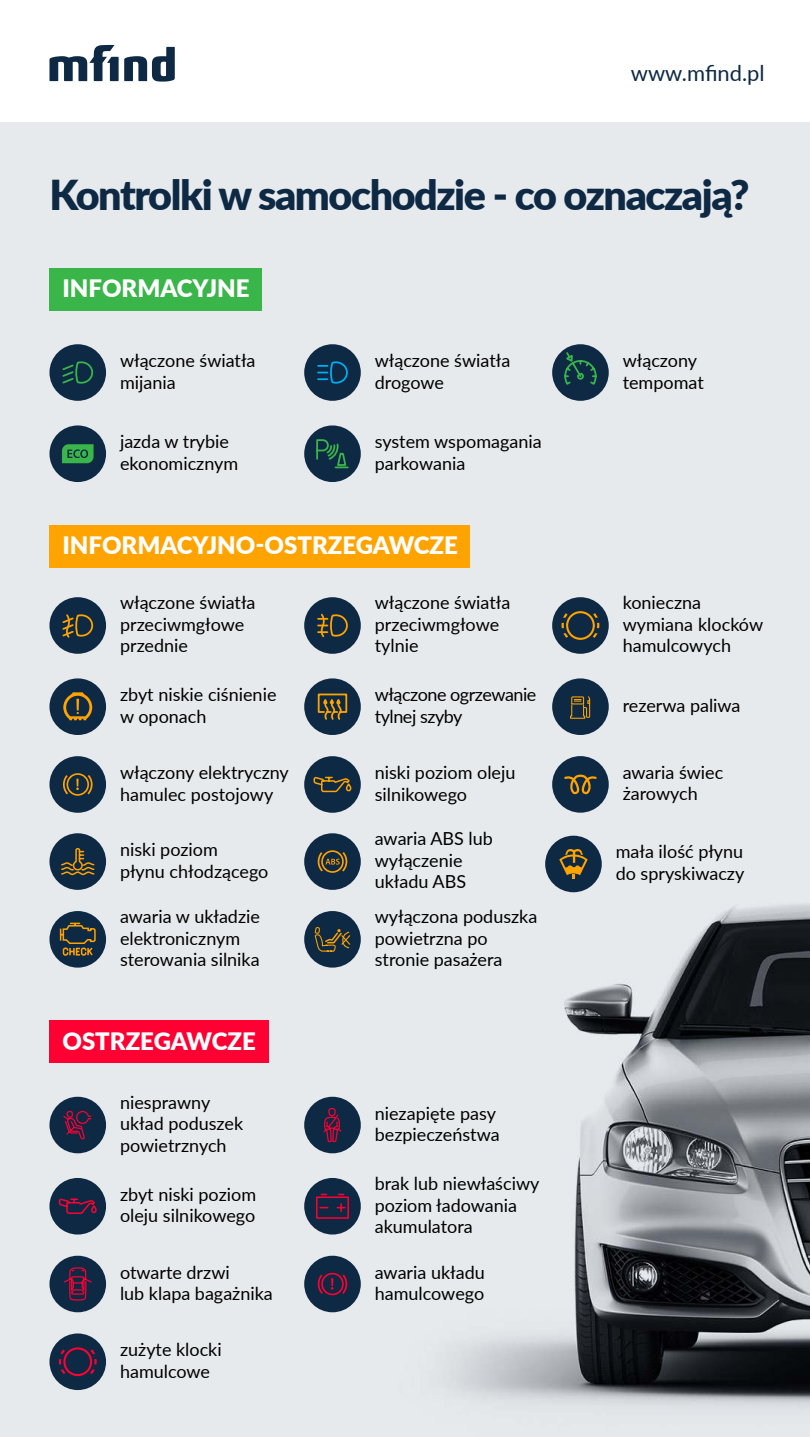
<style>
.page{position:relative;width:810px;height:1437px;background:#e7eaec}
.page>*{position:absolute;margin:0;border:0;box-sizing:border-box;transform-origin:0 0}
.t1{font:900 41.25px "Lato";letter-spacing:-.035em;color:#0e2944}
.t2{font:900 24px "Lato";color:#fff}
.t3{font:21.9px "Lato";color:#0e2944}
.t4{font:18px/21.6px "Lato";color:#000}
.t5{font:18px/21.6px "Lato";letter-spacing:-.025em;color:#000}
</style>
<div class="page">
<div style="left:0;top:0;width:810px;height:122px;background:#fff"></div>
<svg style="left:49px;top:45px;width:126px;height:37px"></svg>
<img style="left:342px;top:835px;width:468px;height:574px">
<div style="left:49px;top:268px;width:213px;height:42px;background:#39b54a"></div>
<div style="left:49px;top:344px;width:57px;height:57px;background:#0e2944;border-radius:50%"></div>
<svg style="left:62px;top:361px;width:32px;height:23px"></svg>
<div style="left:304px;top:344px;width:57px;height:57px;background:#0e2944;border-radius:50%"></div>
<svg style="left:317px;top:361px;width:31px;height:23px"></svg>
<div style="left:552px;top:344px;width:57px;height:57px;background:#0e2944;border-radius:50%"></div>
<svg style="left:564px;top:352px;width:33px;height:33px"></svg>
<div style="left:49px;top:425px;width:57px;height:57px;background:#0e2944;border-radius:50%"></div>
<svg style="left:62px;top:444px;width:32px;height:19px"></svg>
<div style="left:304px;top:425px;width:57px;height:57px;background:#0e2944;border-radius:50%"></div>
<svg style="left:316px;top:439px;width:33px;height:30px"></svg>
<div style="left:49px;top:525px;width:421px;height:42px;background:#ffa300"></div>
<div style="left:49px;top:597px;width:57px;height:57px;background:#0e2944;border-radius:50%"></div>
<svg style="left:62px;top:614px;width:32px;height:24px"></svg>
<div style="left:304px;top:597px;width:57px;height:57px;background:#0e2944;border-radius:50%"></div>
<svg style="left:317px;top:613px;width:31px;height:25px"></svg>
<div style="left:552px;top:597px;width:57px;height:57px;background:#0e2944;border-radius:50%"></div>
<svg style="left:562px;top:611px;width:37px;height:29px"></svg>
<div style="left:49px;top:678px;width:57px;height:57px;background:#0e2944;border-radius:50%"></div>
<svg style="left:63px;top:692px;width:29px;height:28px"></svg>
<div style="left:304px;top:678px;width:57px;height:57px;background:#0e2944;border-radius:50%"></div>
<svg style="left:317px;top:693px;width:31px;height:27px"></svg>
<div style="left:552px;top:678px;width:57px;height:57px;background:#0e2944;border-radius:50%"></div>
<svg style="left:570px;top:696px;width:21px;height:23px"></svg>
<div style="left:49px;top:756px;width:57px;height:57px;background:#0e2944;border-radius:50%"></div>
<svg style="left:63px;top:773px;width:30px;height:23px"></svg>
<div style="left:304px;top:756px;width:57px;height:57px;background:#0e2944;border-radius:50%"></div>
<svg style="left:313px;top:776px;width:39px;height:17px"></svg>
<div style="left:49px;top:833px;width:57px;height:57px;background:#0e2944;border-radius:50%"></div>
<svg style="left:61px;top:848px;width:34px;height:28px"></svg>
<div style="left:304px;top:833px;width:57px;height:57px;background:#0e2944;border-radius:50%"></div>
<svg style="left:318px;top:850px;width:29px;height:23px"></svg>
<div style="left:49px;top:911px;width:57px;height:57px;background:#0e2944;border-radius:50%"></div>
<svg style="left:59px;top:922px;width:37px;height:34px"></svg>
<div style="left:304px;top:911px;width:57px;height:57px;background:#0e2944;border-radius:50%"></div>
<svg style="left:314px;top:927px;width:37px;height:25px"></svg>
<div style="left:545px;top:836px;width:57px;height:56px;background:#0e2944;border-radius:50%"></div>
<svg style="left:559px;top:849px;width:29px;height:30px"></svg>
<div style="left:552px;top:756px;width:57px;height:57px;background:#0e2944;border-radius:50%"></div>
<svg style="left:564px;top:775px;width:33px;height:19px"></svg>
<div style="left:49px;top:1020px;width:220px;height:43px;background:#f03"></div>
<div style="left:49px;top:1097px;width:57px;height:56px;background:#0e2944;border-radius:50%"></div>
<svg style="left:63px;top:1110px;width:29px;height:30px"></svg>
<div style="left:304px;top:1097px;width:57px;height:56px;background:#0e2944;border-radius:50%"></div>
<svg style="left:323px;top:1107px;width:19px;height:35px"></svg>
<div style="left:49px;top:1256px;width:57px;height:56px;background:#0e2944;border-radius:50%"></div>
<svg style="left:63px;top:1267px;width:29px;height:34px"></svg>
<div style="left:304px;top:1178px;width:57px;height:57px;background:#0e2944;border-radius:50%"></div>
<svg style="left:316px;top:1193px;width:33px;height:26px"></svg>
<div style="left:49px;top:1178px;width:57px;height:57px;background:#0e2944;border-radius:50%"></div>
<svg style="left:58px;top:1198px;width:39px;height:16px"></svg>
<div style="left:304px;top:1256px;width:57px;height:56px;background:#0e2944;border-radius:50%"></div>
<svg style="left:318px;top:1273px;width:29px;height:22px"></svg>
<div style="left:49px;top:1333px;width:57px;height:57px;background:#0e2944;border-radius:50%"></div>
<svg style="left:59px;top:1347px;width:38px;height:29px"></svg>
<p class="t3" style="left:631px;top:58px;width:135px">www.mfind.pl</p>
<h1 class="t1" style="left:49px;top:164px;width:702px">Kontrolki w samochodzie - co oznaczają?</h1>
<h2 class="t2" style="left:62px;top:275px;width:189px">INFORMACYJNE</h2>
<p class="t4" style="left:120px;top:349px;width:137px">włączone światła mijania</p>
<p class="t4" style="left:375px;top:349px;width:137px">włączone światła drogowe</p>
<p class="t4" style="left:623px;top:349px;width:83px">włączony tempomat</p>
<p class="t4" style="left:120px;top:430px;width:120px">jazda w trybie ekonomicznym</p>
<p class="t4" style="left:375px;top:430px;width:168px">system wspomagania parkowania</p>
<h2 class="t2" style="left:62px;top:527px;width:397px">INFORMACYJNO-OSTRZEGAWCZE</h2>
<p class="t4" style="left:120px;top:591px;width:137px">włączone światła przeciwmgłowe przednie</p>
<p class="t4" style="left:375px;top:591px;width:137px">włączone światła przeciwmgłowe tylnie</p>
<p class="t4" style="left:623px;top:591px;width:142px">konieczna wymiana klocków hamulcowych</p>
<p class="t4" style="left:120px;top:683px;width:158px">zbyt niskie ciśnienie w oponach</p>
<p class="t5" style="left:375px;top:683px;width:163px">włączone ogrzewanie tylnej szyby</p>
<p class="t4" style="left:623px;top:694px;width:119px">rezerwa paliwa</p>
<p class="t4" style="left:120px;top:761px;width:170px">włączony elektryczny hamulec postojowy</p>
<p class="t4" style="left:375px;top:761px;width:142px">niski poziom oleju silnikowego</p>
<p class="t4" style="left:120px;top:838px;width:150px">niski poziom<br>płynu chłodzącego</p>
<p class="t4" style="left:375px;top:827px;width:120px">awaria ABS lub wyłączenie układu ABS</p>
<p class="t4" style="left:120px;top:905px;width:142px">awaria w układzie elektronicznym sterowania silnika</p>
<p class="t4" style="left:375px;top:905px;width:164px">wyłączona poduszka powietrzna po stronie pasażera</p>
<p class="t4" style="left:623px;top:761px;width:102px">awaria świec żarowych</p>
<p class="t4" style="left:616px;top:840px;width:130px">mała ilość płynu do spryskiwaczy</p>
<h2 class="t2" style="left:62px;top:1023px;width:195px">OSTRZEGAWCZE</h2>
<p class="t4" style="left:120px;top:1091px;width:125px">niesprawny układ poduszek powietrznych</p>
<p class="t4" style="left:375px;top:1101px;width:126px">niezapięte pasy bezpieczeństwa</p>
<p class="t4" style="left:120px;top:1183px;width:138px">zbyt niski poziom oleju silnikowego</p>
<p class="t4" style="left:120px;top:1260px;width:154px">otwarte drzwi<br>lub klapa bagażnika</p>
<p class="t4" style="left:120px;top:1338px;width:103px">zużyte klocki hamulcowe</p>
<p class="t4" style="left:375px;top:1172px;width:166px">brak lub niewłaściwy poziom ładowania akumulatora</p>
<p class="t4" style="left:375px;top:1260px;width:112px">awaria układu hamulcowego</p>
</div>
